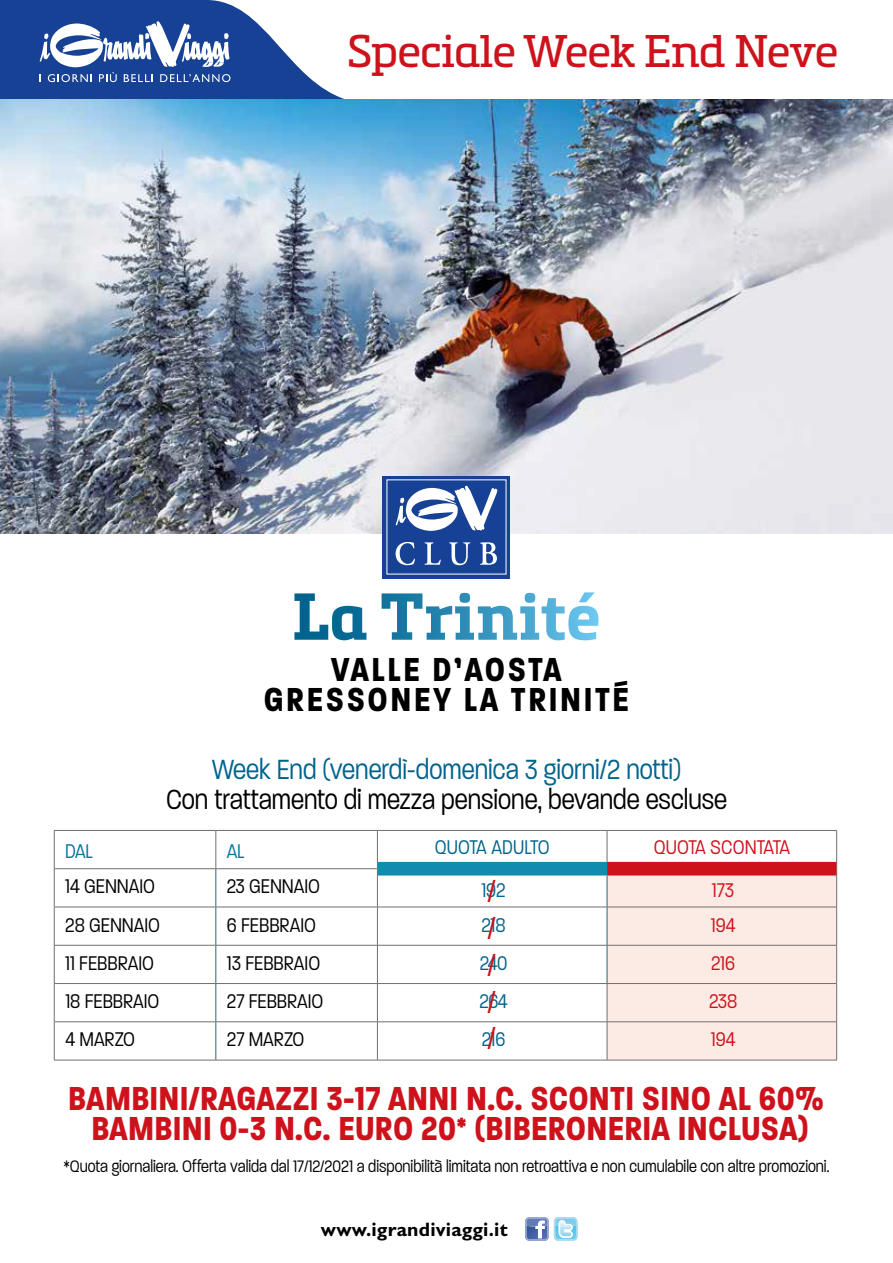
<style>
.page{position:relative;width:893px;height:1263px;background:#fff}
.page>*{position:absolute;margin:0;border:0;box-sizing:border-box;transform-origin:0 0}
.t1{font:45px "Metronic Slab Pro";letter-spacing:-.02em;color:#ce121b}
.t2{font:700 36px/30px "Paralucent Condensed";letter-spacing:.01em;color:#ce121b;text-align:center}
.t3{font:700 36px/30px "Paralucent Condensed";letter-spacing:.075em;color:#000;text-align:center}
.t4{font:300 34.5px/36.6px "Paralucent Condensed";color:#ce121b;text-align:justify}
.t5{font:300 30px "Paralucent Condensed";color:#000}
.t6{font:300 30px "Paralucent Condensed";color:#00638d}
.t7{font:300 21.45px "Paralucent Condensed";color:#000}
.t8{font:300 21.45px "Paralucent Condensed";color:#ce121b}
.t9{font:300 21.45px "Paralucent Condensed";letter-spacing:-.02em;color:#00638d}
.t10{font:300 21.45px "Paralucent Condensed";letter-spacing:.01em;color:#00638d}
.t11{font:300 21.45px "Paralucent Condensed";color:#00769e}
.t12{font:700 19.5px "Gill Sans Std";letter-spacing:.01em;color:#000}
.t13{font:300 18px "Paralucent Condensed";color:#000}
</style>
<div class="page">
<svg style="left:294px;top:592px;width:304px;height:48px"></svg>
<div style="left:608px;top:875px;width:228px;height:185px;background:#fbebe4"></div>
<hr style="left:54px;top:830px;width:162px;height:1px;background:#706f6f">
<hr style="left:216px;top:830px;width:161px;height:1px;background:#706f6f">
<hr style="left:216px;top:869px;width:1px;height:38px;background:#2b6475">
<hr style="left:607px;top:875px;width:1px;height:32px;background:#2b6475">
<hr style="left:216px;top:907px;width:1px;height:38px;background:#2b6475">
<hr style="left:607px;top:907px;width:1px;height:38px;background:#2b6475">
<hr style="left:216px;top:945px;width:1px;height:38px;background:#2b6475">
<hr style="left:216px;top:984px;width:1px;height:37px;background:#2b6475">
<hr style="left:216px;top:1022px;width:1px;height:38px;background:#2b6475">
<hr style="left:607px;top:945px;width:1px;height:38px;background:#2b6475">
<div style="left:378px;top:862px;width:229px;height:13px;background:#108cb0"></div>
<hr style="left:607px;top:984px;width:1px;height:37px;background:#706f6f">
<hr style="left:607px;top:1022px;width:1px;height:38px;background:#706f6f">
<hr style="left:836px;top:869px;width:1px;height:38px;background:#706f6f">
<hr style="left:377px;top:907px;width:230px;height:1px;background:#706f6f">
<hr style="left:607px;top:907px;width:230px;height:1px;background:#706f6f">
<hr style="left:836px;top:907px;width:1px;height:38px;background:#706f6f">
<hr style="left:377px;top:945px;width:230px;height:1px;background:#706f6f">
<hr style="left:607px;top:945px;width:230px;height:1px;background:#706f6f">
<hr style="left:836px;top:945px;width:1px;height:38px;background:#706f6f">
<hr style="left:377px;top:983px;width:230px;height:1px;background:#706f6f">
<hr style="left:607px;top:983px;width:230px;height:1px;background:#706f6f">
<hr style="left:836px;top:984px;width:1px;height:37px;background:#706f6f">
<hr style="left:377px;top:1021px;width:230px;height:1px;background:#706f6f">
<hr style="left:607px;top:1021px;width:230px;height:1px;background:#706f6f">
<hr style="left:836px;top:1022px;width:1px;height:38px;background:#706f6f">
<hr style="left:377px;top:1060px;width:230px;height:1px;background:#706f6f">
<hr style="left:607px;top:1060px;width:230px;height:1px;background:#706f6f">
<hr style="left:54px;top:831px;width:1px;height:37px;background:#706f6f">
<hr style="left:54px;top:868px;width:162px;height:1px;background:#706f6f">
<hr style="left:54px;top:869px;width:1px;height:38px;background:#706f6f">
<hr style="left:216px;top:868px;width:162px;height:1px;background:#706f6f">
<hr style="left:377px;top:869px;width:1px;height:38px;background:#706f6f">
<hr style="left:54px;top:907px;width:162px;height:1px;background:#706f6f">
<hr style="left:54px;top:907px;width:1px;height:38px;background:#706f6f">
<hr style="left:216px;top:907px;width:161px;height:1px;background:#706f6f">
<hr style="left:377px;top:907px;width:1px;height:38px;background:#706f6f">
<hr style="left:54px;top:945px;width:162px;height:1px;background:#706f6f">
<hr style="left:54px;top:945px;width:1px;height:38px;background:#706f6f">
<hr style="left:216px;top:945px;width:161px;height:1px;background:#706f6f">
<hr style="left:377px;top:945px;width:1px;height:38px;background:#706f6f">
<hr style="left:54px;top:983px;width:162px;height:1px;background:#706f6f">
<hr style="left:54px;top:984px;width:1px;height:37px;background:#706f6f">
<hr style="left:216px;top:983px;width:161px;height:1px;background:#706f6f">
<hr style="left:377px;top:984px;width:1px;height:37px;background:#706f6f">
<hr style="left:54px;top:1021px;width:162px;height:1px;background:#706f6f">
<hr style="left:54px;top:1022px;width:1px;height:38px;background:#706f6f">
<hr style="left:216px;top:1021px;width:161px;height:1px;background:#706f6f">
<hr style="left:377px;top:1022px;width:1px;height:38px;background:#706f6f">
<hr style="left:54px;top:1060px;width:162px;height:1px;background:#706f6f">
<hr style="left:216px;top:1060px;width:161px;height:1px;background:#706f6f">
<hr style="left:377px;top:830px;width:230px;height:1px;background:#706f6f">
<hr style="left:377px;top:831px;width:1px;height:37px;background:#706f6f">
<hr style="left:607px;top:830px;width:230px;height:1px;background:#706f6f">
<hr style="left:607px;top:831px;width:1px;height:31px;background:#706f6f">
<hr style="left:836px;top:831px;width:1px;height:38px;background:#706f6f">
<div style="left:607px;top:862px;width:229px;height:13px;background:#ce121b"></div>
<hr style="left:216px;top:831px;width:1px;height:37px;background:#706f6f">
<svg style="left:0;top:0;width:347px;height:100px"></svg>
<img style="left:0;top:100px;width:893px;height:434px">
<div style="left:383px;top:476px;width:127px;height:102px;background:#164194"></div>
<svg style="left:396px;top:485px;width:101px;height:46px"></svg>
<svg style="left:396px;top:542px;width:19px;height:23px"></svg>
<svg style="left:424px;top:542px;width:17px;height:23px"></svg>
<svg style="left:449px;top:542px;width:21px;height:23px"></svg>
<svg style="left:480px;top:542px;width:17px;height:23px"></svg>
<svg style="left:525px;top:1217px;width:52px;height:24px"></svg>
<h1 class="t1" style="left:347px;top:19px;width:493px">Speciale Week End Neve</h1>
<h2 class="t3" style="left:264px;top:655px;width:367px">VALLE D’AOSTA<br>GRESSONEY LA TRINITÉ</h2>
<h3 class="t6" style="left:212px;top:753px;width:471px">Week End (venerdì-domenica 3 giorni/2 notti)</h3>
<h3 class="t5" style="left:166px;top:783px;width:563px">Con trattamento di mezza pensione, bevande escluse</h3>
<p class="t11" style="left:65px;top:839px;width:29px">DAL</p>
<p class="t11" style="left:227px;top:839px;width:19px">AL</p>
<p class="t10" style="left:435px;top:835px;width:116px">QUOTA ADULTO</p>
<p class="t8" style="left:654px;top:835px;width:138px">QUOTA SCONTATA</p>
<p class="t7" style="left:65px;top:874px;width:91px">14 GENNAIO</p>
<p class="t7" style="left:227px;top:874px;width:95px">23 GENNAIO</p>
<p class="t9" style="left:481px;top:878px;width:26px">192</p>
<p class="t8" style="left:712px;top:878px;width:24px">173</p>
<p class="t7" style="left:65px;top:912px;width:96px">28 GENNAIO</p>
<p class="t7" style="left:227px;top:912px;width:90px">6 FEBBRAIO</p>
<p class="t9" style="left:481px;top:912px;width:26px">218</p>
<p class="t8" style="left:711px;top:912px;width:26px">194</p>
<p class="t7" style="left:65px;top:951px;width:90px">11 FEBBRAIO</p>
<p class="t7" style="left:227px;top:951px;width:95px">13 FEBBRAIO</p>
<p class="t9" style="left:480px;top:951px;width:29px">240</p>
<p class="t8" style="left:711px;top:951px;width:25px">216</p>
<p class="t7" style="left:65px;top:989px;width:96px">18 FEBBRAIO</p>
<p class="t7" style="left:227px;top:989px;width:98px">27 FEBBRAIO</p>
<p class="t9" style="left:479px;top:989px;width:30px">264</p>
<p class="t8" style="left:709px;top:989px;width:30px">238</p>
<p class="t7" style="left:65px;top:1027px;width:71px">4 MARZO</p>
<p class="t7" style="left:227px;top:1027px;width:79px">27 MARZO</p>
<p class="t9" style="left:482px;top:1027px;width:25px">216</p>
<p class="t8" style="left:711px;top:1027px;width:26px">194</p>
<h3 class="t4" style="left:487px;top:873px;width:10px">/ / / / /</h3>
<h2 class="t2" style="left:68px;top:1083px;width:757px">BAMBINI/RAGAZZI 3-17 ANNI N.C. SCONTI SINO AL 60%<br>BAMBINI 0-3 N.C. EURO 20<sup>*</sup> (BIBERONERIA INCLUSA)</h2>
<p class="t13" style="left:64px;top:1156px;width:767px">*Quota giornaliera. Offerta valida dal 17/12/2021 a disponibilità limitata non retroattiva e non cumulabile con altre promozioni.</p>
<p class="t12" style="left:321px;top:1218px;width:188px">www.igrandiviaggi.it</p>
</div>
